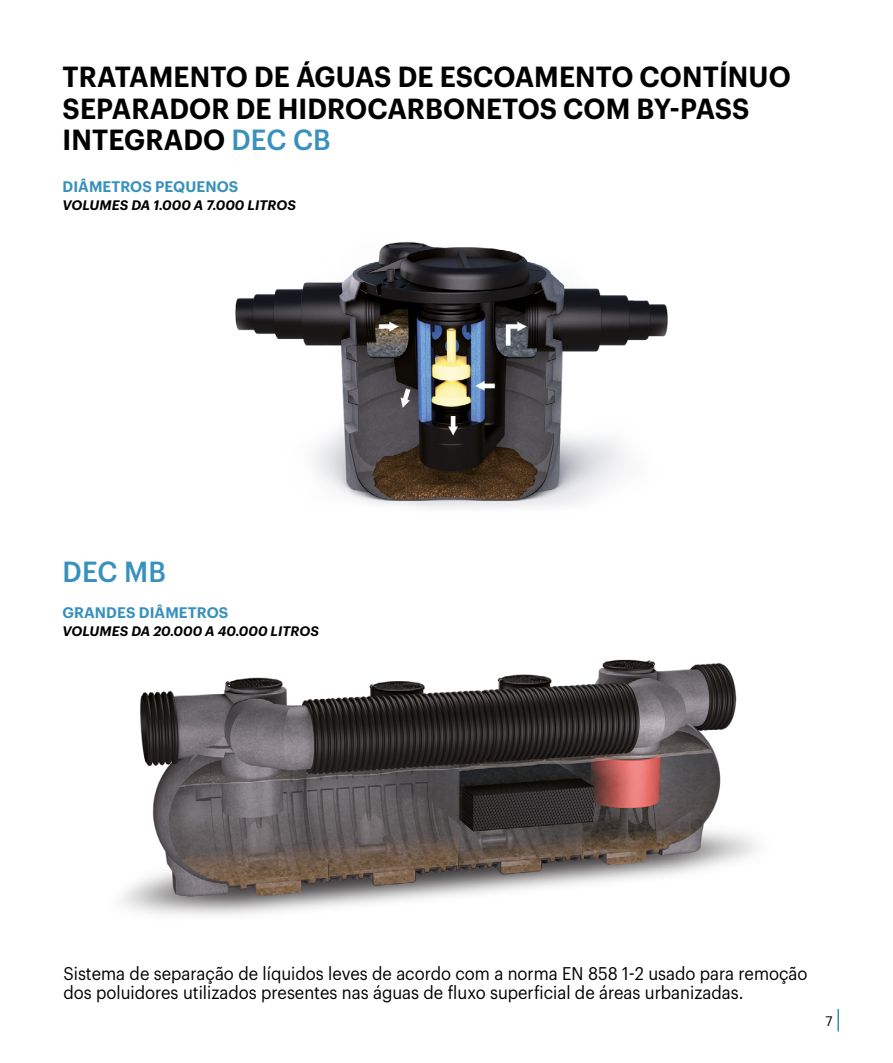
<style>
.page{position:relative;width:893px;height:1063px;background:#fff}
.page>*{position:absolute;margin:0;border:0;box-sizing:border-box;transform-origin:0 0}
.t1{font:600 28.5px/31.5px "Graphik";letter-spacing:.005em;color:#000;scale:.95 1}
.t2{font:500 28.5px "Graphik";color:#3891bc;scale:.95 1}
.t3{font:18px/19.5px "Graphik";color:#000;scale:.92 1}
.t4{font:600 15px "Graphik";letter-spacing:.005em;color:#3891bc}
.t5{font:italic 600 13.5px "Graphik";letter-spacing:.005em;color:#000}
.t6{font:13.5px "Graphik";color:#000}
.s1{font-weight:500;color:#3891bc}
</style>
<div class="page">
<hr style="left:837px;top:1009px;width:2px;height:23px;background:#3891bc">
<img style="left:122px;top:659px;width:634px;height:256px">
<img style="left:235px;top:241px;width:433px;height:267px">
<h1 class="t1" style="left:63px;top:59px;width:768px">TRATAMENTO DE ÁGUAS DE ESCOAMENTO CONTÍNUO<br>SEPARADOR DE HIDROCARBONETOS COM BY-PASS<br>INTEGRADO <span class="s1">DEC CB</span></h1>
<p class="t4" style="left:63px;top:175px;width:177px">DIÂMETROS PEQUENOS</p>
<p class="t5" style="left:63px;top:195px;width:235px">VOLUMES DA 1.000 A 7.000 LITROS</p>
<h1 class="t2" style="left:63px;top:550px;width:110px">DEC MB</h1>
<p class="t4" style="left:63px;top:601px;width:167px">GRANDES DIÂMETROS</p>
<p class="t5" style="left:63px;top:621px;width:258px">VOLUMES DA 20.000 A 40.000 LITROS</p>
<p class="t3" style="left:63px;top:962px;width:810px">Sistema de separação de líquidos leves de acordo com a norma EN 858 1-2 usado para remoção dos poluidores utilizados presentes nas águas de fluxo superficial de áreas urbanizadas.</p>
<p class="t6" style="left:826px;top:1011px;width:9px">7</p>
</div>
